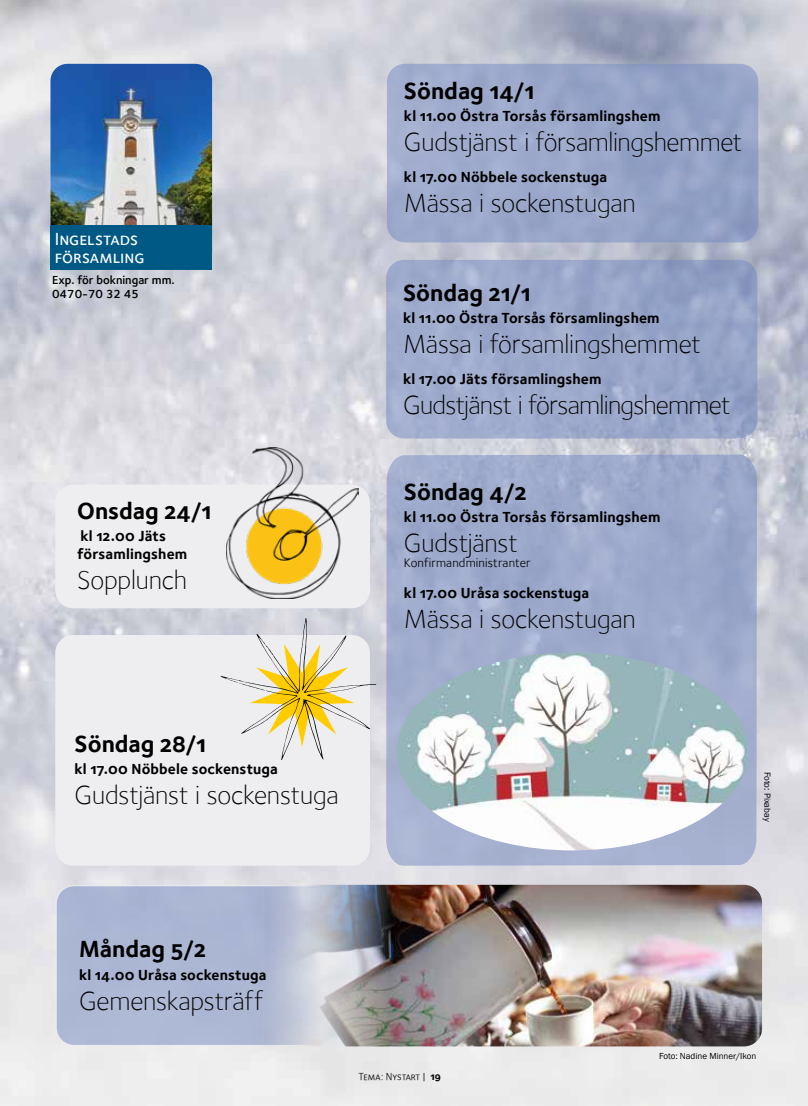
<style>
.page{position:relative;width:808px;height:1106px;background:#fff}
.page>*{position:absolute;margin:0;border:0;box-sizing:border-box;transform-origin:0 0}
.t1{font:300 27px "Foundry Sterling";letter-spacing:-.01em;color:#000}
.t2{font:24px "Foundry Sterling Bold OSF";color:#000}
.t3{font:18px/18px "Foundry Sterling Medium Expert";letter-spacing:.005em;color:#fff}
.t4{font:15px/18px "Foundry Sterling Bold OSF";letter-spacing:.01em;color:#000}
.t5{font:12.75px "Foundry Sterling Book OSF";letter-spacing:.01em;color:#000}
.t6{font:600 12px/13.5px "Foundry Sterling";color:#000}
.t7{font:10.5px "Foundry Sterling Book Expert";color:#000}
.t8{font:9px "Franklin Gothic";color:#000}
.s1{font-family:"Foundry Sterling Bold OSF"}
</style>
<div class="page">
<img style="left:0;top:0;width:808px;height:1106px">
<img style="left:406px;top:884px;width:356px;height:162px">
<img style="left:50px;top:64px;width:162px;height:161px">
<div style="left:50px;top:225px;width:162px;height:45px;background:#005884"></div>
<div style="left:386px;top:260px;width:371px;height:178px;background:linear-gradient(to right,#a2aece,#93a0c5);border-radius:18px"></div>
<div style="left:55px;top:484px;width:315px;height:124px;background:#eeeef1;border-radius:18px"></div>
<img style="left:226px;top:448px;width:132px;height:150px">
<div style="left:387px;top:64px;width:371px;height:178px;background:linear-gradient(to right,#a3aece,#909ec4);border-radius:18px"></div>
<svg style="left:386px;top:454px;width:371px;height:411px;background:#9faacc"></svg>
<svg style="left:56px;top:885px;width:364px;height:160px;background:#a5acc0"></svg>
<div style="left:55px;top:884px;width:365px;height:162px;border:2px solid #eeeef1;border-radius:18px"></div>
<img style="left:396px;top:652px;width:352px;height:198px">
<div style="left:55px;top:635px;width:315px;height:230px;background:#eeeef1;border-radius:18px"></div>
<svg style="left:221px;top:618px;width:155px;height:142px"></svg>
<h2 class="t2" style="left:404px;top:76px;width:132px">Söndag 14/1</h2>
<p class="t4" style="left:404px;top:107px;width:258px">kl 11.00 Östra Torsås församlingshem</p>
<h1 class="t1" style="left:404px;top:126px;width:340px">Gudstjänst i församlingshemmet</h1>
<p class="t4" style="left:404px;top:167px;width:205px">kl 17.00 Nöbbele sockenstuga</p>
<h1 class="t1" style="left:404px;top:187px;width:233px">Mässa i sockenstugan</h1>
<p class="t3" style="left:55px;top:230px;width:91px">Ingelstads församling</p>
<p class="t6" style="left:52px;top:273px;width:124px">Exp. för bokningar mm.<br>0470-70 32 45</p>
<h2 class="t2" style="left:403px;top:278px;width:129px">Söndag 21/1</h2>
<p class="t4" style="left:403px;top:309px;width:258px">kl 11.00 Östra Torsås församlingshem</p>
<h1 class="t1" style="left:403px;top:328px;width:299px">Mässa i församlingshemmet</h1>
<p class="t4" style="left:403px;top:369px;width:200px">kl 17.00 Jäts församlingshem</p>
<h1 class="t1" style="left:403px;top:389px;width:329px">Gudstjänst i församlingshemmet</h1>
<h2 class="t2" style="left:77px;top:496px;width:136px">Onsdag 24/1</h2>
<p class="t4" style="left:77px;top:526px;width:112px">kl 12.00 Jäts församlingshem</p>
<h1 class="t1" style="left:77px;top:564px;width:112px">Sopplunch</h1>
<h2 class="t2" style="left:75px;top:729px;width:133px">Söndag 28/1</h2>
<p class="t4" style="left:75px;top:760px;width:205px">kl 17.00 Nöbbele sockenstuga</p>
<h1 class="t1" style="left:75px;top:779px;width:265px">Gudstjänst i sockenstuga</h1>
<h2 class="t2" style="left:404px;top:477px;width:124px">Söndag 4/2</h2>
<p class="t4" style="left:404px;top:508px;width:258px">kl 11.00 Östra Torsås församlingshem</p>
<h1 class="t1" style="left:404px;top:527px;width:116px">Gudstjänst</h1>
<p class="t5" style="left:404px;top:555px;width:128px">Konfirmandministranter</p>
<p class="t4" style="left:404px;top:583px;width:187px">kl 17.00 Uråsa sockenstuga</p>
<h1 class="t1" style="left:404px;top:603px;width:233px">Mässa i sockenstugan</h1>
<p class="t8" style="left:773px;top:771px;width:51px;rotate:90deg">Foto: Pixabay</p>
<h2 class="t2" style="left:79px;top:935px;width:128px">Måndag 5/2</h2>
<p class="t4" style="left:79px;top:965px;width:189px">kl 14.00 Uråsa sockenstuga</p>
<h1 class="t1" style="left:79px;top:985px;width:185px">Gemenskapsträff</h1>
<p class="t7" style="left:358px;top:1070px;width:84px">Tema: Nystart | <span class="s1">19</span></p>
<p class="t8" style="left:659px;top:1050px;width:99px">Foto: Nadine Minner/Ikon</p>
</div>
